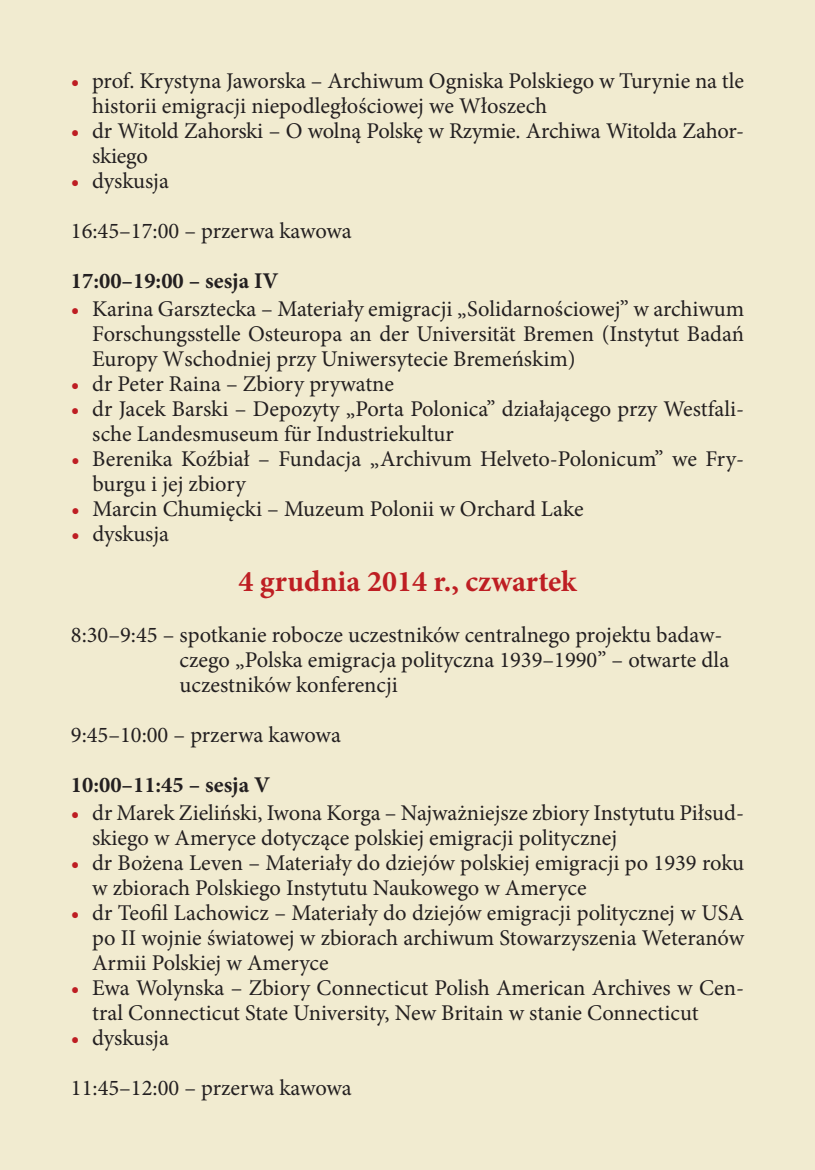
<style>
.page{position:relative;width:815px;height:1170px;background:#fff}
.page>*{position:absolute;margin:0;border:0;box-sizing:border-box;transform-origin:0 0}
.t1{font:700 30px "Minion Pro";color:#be1e23}
.t2{font:22.5px/25px "Minion Pro";color:#231f20}
.t3{font:700 22.5px "Minion Pro";color:#231f20}
.s1{color:#be1e23}
</style>
<div class="page">
<div style="left:0;top:0;width:815px;height:1169px;background:#f1ebd0"></div>
<p class="t2" style="left:92px;top:68px;width:653px;text-indent:-21px"><span class="s1">•</span> prof. Krystyna Jaworska – Archiwum Ogniska Polskiego w Turynie na tle historii emigracji niepodległościowej we Włoszech</p>
<p class="t2" style="left:92px;top:118px;width:653px;text-indent:-21px"><span class="s1">•</span> dr Witold Zahorski – O wolną Polskę w Rzymie. Archiwa Witolda Zahor&shy;skiego</p>
<p class="t2" style="left:71px;top:168px;width:100px"><span class="s1">•</span> dyskusja</p>
<p class="t2" style="left:71px;top:218px;width:282px">16:45–17:00 – przerwa kawowa</p>
<p class="t3" style="left:71px;top:265px;width:209px">17:00–19:00 – sesja IV</p>
<p class="t2" style="left:92px;top:297px;width:653px;text-align:justify;text-indent:-21px"><span class="s1">•</span> Karina Garsztecka – Materiały emigracji „Solidarnościowej” w archiwum Forschungsstelle Osteuropa an der Universität Bremen (Instytut Badań Europy Wschodniej przy Uniwersytecie Bremeńskim)</p>
<p class="t2" style="left:71px;top:372px;width:325px"><span class="s1">•</span> dr Peter Raina – Zbiory prywatne</p>
<p class="t2" style="left:92px;top:397px;width:653px;text-indent:-21px"><span class="s1">•</span> dr Jacek Barski – Depozyty „Porta Polonica” działającego przy Westfali&shy;sche Landesmuseum für Industriekultur</p>
<p class="t2" style="left:92px;top:447px;width:653px;text-indent:-21px"><span class="s1">•</span> Berenika Koźbiał – Fundacja „Archivum Helveto-Polonicum” we Fry&shy;burgu i jej zbiory</p>
<p class="t2" style="left:71px;top:497px;width:514px"><span class="s1">•</span> Marcin Chumięcki – Muzeum Polonii w Orchard Lake</p>
<p class="t2" style="left:71px;top:522px;width:100px"><span class="s1">•</span> dyskusja</p>
<h1 class="t1" style="left:238px;top:560px;width:340px">4 grudnia 2014 r., czwartek</h1>
<p class="t2" style="left:180px;top:622px;width:551px;text-indent:-109px">8:30–9:45 – spotkanie robocze uczestników centralnego projektu badaw&shy;czego „Polska emigracja polityczna 1939–1990” – otwarte dla uczestników konferencji</p>
<p class="t2" style="left:71px;top:722px;width:272px">9:45–10:00 – przerwa kawowa</p>
<p class="t3" style="left:71px;top:768px;width:201px">10:00–11:45 – sesja V</p>
<p class="t2" style="left:92px;top:800px;width:653px;text-indent:-21px"><span class="s1">•</span> dr Marek Zieliński, Iwona Korga – Najważniejsze zbiory Instytutu Piłsud&shy;skiego w Ameryce dotyczące polskiej emigracji politycznej</p>
<p class="t2" style="left:92px;top:850px;width:653px;text-indent:-21px"><span class="s1">•</span> dr Bożena Leven – Materiały do dziejów polskiej emigracji po 1939 roku w zbiorach Polskiego Instytutu Naukowego w Ameryce</p>
<p class="t2" style="left:92px;top:900px;width:654px;text-align:justify;text-indent:-21px"><span class="s1">•</span> dr Teofil Lachowicz – Materiały do dziejów emigracji politycznej w USA po II wojnie światowej w zbiorach archiwum Stowarzyszenia Weteranów Armii Polskiej w Ameryce</p>
<p class="t2" style="left:92px;top:975px;width:653px;text-indent:-21px"><span class="s1">•</span> Ewa Wolynska – Zbiory Connecticut Polish American Archives w Cen&shy;tral Connecticut State University, New Britain w stanie Connecticut</p>
<p class="t2" style="left:71px;top:1025px;width:100px"><span class="s1">•</span> dyskusja</p>
<p class="t2" style="left:71px;top:1075px;width:282px">11:45–12:00 – przerwa kawowa</p>
</div>
